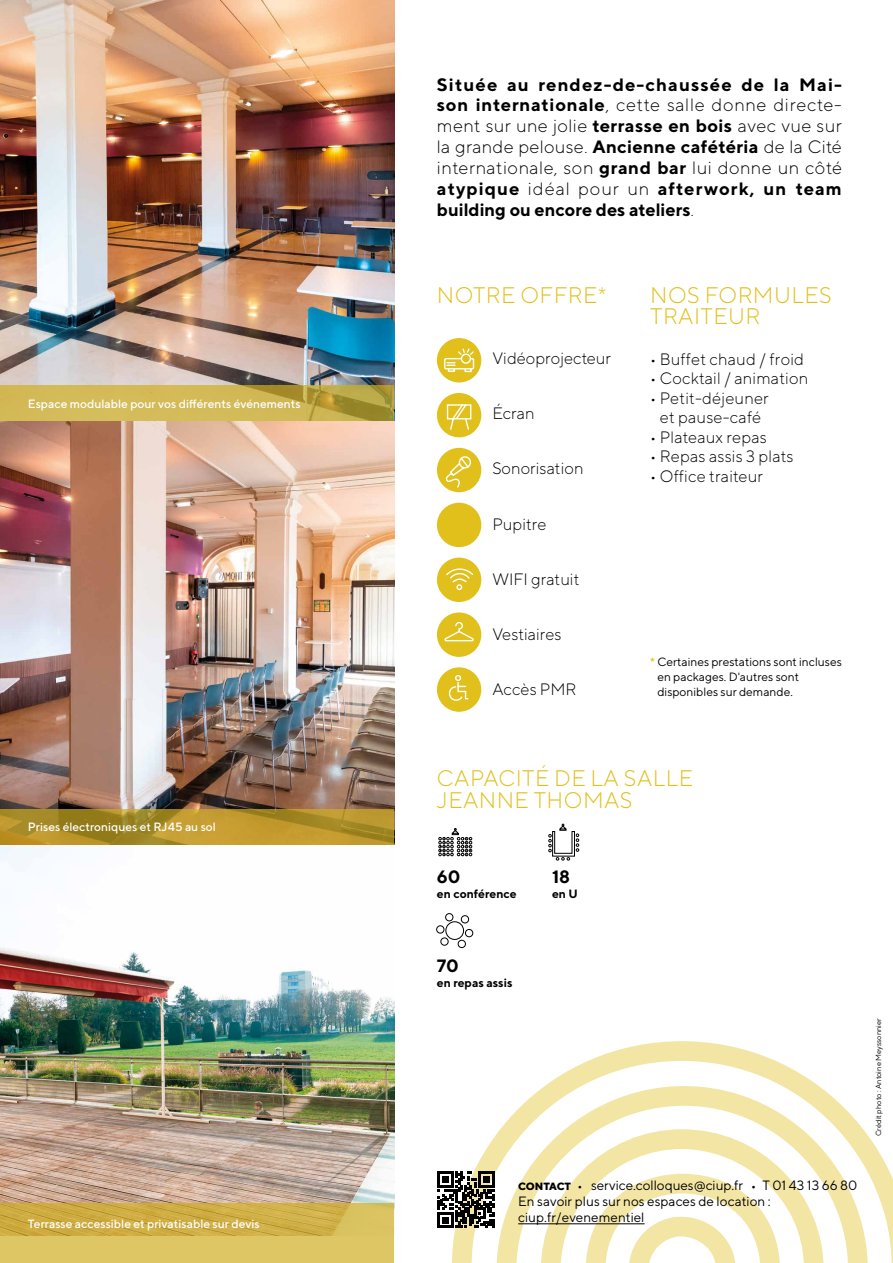
<style>
.page{position:relative;width:893px;height:1263px;background:#fff}
.page>*{position:absolute;margin:0;border:0;box-sizing:border-box;transform-origin:0 0}
.t1{font:300 22.5px/22.5px "TT Norms";letter-spacing:.02em;color:#e1c01b}
.t2{font:700 17.85px/20.9px "TT Norms";color:#000;text-align:justify}
.t3{font:300 16.5px/19.5px "TT Norms";letter-spacing:.01em;color:#000;text-align:center}
.t4{font:13.5px/16.2px "TT Norms";color:#000}
.t5{font:500 12px "TT Norms";color:#fff}
.t6{font:12px/15px "TT Norms";color:#000}
.t7{font:700 12px "TT Norms";color:#000}
.t8{font:7.5px "TT Norms";color:#000}
.s1{font-weight:300}
.s2{font-weight:500;color:#e1c01b}
.s3{font-weight:800;font-size:10.5px}
.s4{font-weight:500;font-size:12px}
</style>
<div class="page">
<svg style="left:452px;top:1041px;width:441px;height:222px"></svg>
<svg style="left:496px;top:1086px;width:372px;height:177px"></svg>
<hr style="left:518px;top:1223px;width:127px;height:1px;background:#000">
<svg style="left:438px;top:1171px;width:56px;height:57px"></svg>
<img style="left:0;top:0;width:394px;height:1203px">
<div style="left:437px;top:448px;width:44px;height:44px;background:#e1c01b;border-radius:50%"></div>
<svg style="left:445px;top:456px;width:27px;height:32px"></svg>
<div style="left:437px;top:393px;width:44px;height:44px;background:#e1c01b;border-radius:50%"></div>
<svg style="left:446px;top:404px;width:26px;height:26px"></svg>
<div style="left:437px;top:338px;width:44px;height:44px;background:#e1c01b;border-radius:50%"></div>
<svg style="left:444px;top:348px;width:31px;height:25px"></svg>
<div style="left:437px;top:503px;width:44px;height:44px;background:#e1c01b;border-radius:50%"></div>
<svg style="left:438px;top:828px;width:34px;height:28px"></svg>
<svg style="left:0;top:386px;width:394px;height:35px;background:#c9b150"></svg>
<svg style="left:0;top:809px;width:394px;height:35px;background:#b19029"></svg>
<svg style="left:0;top:1203px;width:394px;height:60px;background:#d5b954"></svg>
<div style="left:437px;top:612px;width:44px;height:45px;background:#e1c01b;border-radius:50%"></div>
<svg style="left:444px;top:621px;width:30px;height:21px"></svg>
<div style="left:437px;top:667px;width:44px;height:45px;background:#e1c01b;border-radius:50%"></div>
<svg style="left:448px;top:675px;width:21px;height:26px"></svg>
<div style="left:437px;top:558px;width:44px;height:44px;background:#e1c01b;border-radius:50%"></div>
<svg style="left:446px;top:568px;width:27px;height:23px"></svg>
<svg style="left:436px;top:913px;width:37px;height:35px"></svg>
<svg style="left:548px;top:824px;width:31px;height:36px"></svg>
<p class="t5" style="left:28px;top:396px;width:274px">Espace modulable pour vos différents événements</p>
<p class="t5" style="left:28px;top:820px;width:190px">Prises électroniques et RJ45 au sol</p>
<p class="t5" style="left:28px;top:1217px;width:233px">Terrasse accessible et privatisable sur devis</p>
<p class="t2" style="left:437px;top:73px;width:407px">Située au rendez-de-chaussée de la Mai&shy;son internationale<span class="s1">, cette salle donne directe&shy;ment sur une jolie</span> terrasse en bois <span class="s1">avec vue sur la grande pelouse.</span> Ancienne cafétéria <span class="s1">de la Cité internationale, son</span> grand bar <span class="s1">lui donne un côté </span>atypique <span class="s1">idéal pour un</span> afterwork, un team building ou encore des ateliers<span class="s1">.</span></p>
<p class="t1" style="left:437px;top:284px;width:171px">NOTRE OFFRE*</p>
<p class="t3" style="left:492px;top:348px;width:120px">Vidéoprojecteur</p>
<p class="t3" style="left:492px;top:403px;width:44px">Écran</p>
<p class="t3" style="left:492px;top:459px;width:93px">Sonorisation</p>
<p class="t3" style="left:492px;top:514px;width:56px">Pupitre</p>
<p class="t3" style="left:492px;top:569px;width:89px">WIFI gratuit</p>
<p class="t3" style="left:492px;top:624px;width:71px">Vestiaires</p>
<p class="t3" style="left:492px;top:679px;width:86px">Accès PMR</p>
<p class="t1" style="left:650px;top:284px;width:183px;line-height:20.9px">NOS FORMULES<br>TRAITEUR</p>
<p class="t3" style="left:650px;top:349px;width:155px">• Buffet chaud / froid</p>
<p class="t3" style="left:650px;top:368px;width:160px">• Cocktail / animation</p>
<p class="t3" style="left:650px;top:388px;width:120px">• Petit-déjeuner et pause-café</p>
<p class="t3" style="left:650px;top:427px;width:118px">• Plateaux repas</p>
<p class="t3" style="left:650px;top:446px;width:145px">• Repas assis 3 plats</p>
<p class="t3" style="left:650px;top:466px;width:114px">• Office traiteur</p>
<p class="t6" style="left:657px;top:654px;width:186px;text-indent:-7px"><span class="s2">*</span> Certaines prestations sont incluses en packages. D'autres sont disponibles sur demande.</p>
<p class="t1" style="left:437px;top:766px;width:258px">CAPACITÉ DE LA SALLE<br>JEANNE THOMAS</p>
<p class="t2" style="left:437px;top:866px;width:25px">60</p>
<p class="t7" style="left:437px;top:886px;width:81px">en conférence</p>
<p class="t2" style="left:552px;top:866px;width:20px">18</p>
<p class="t7" style="left:552px;top:886px;width:27px">en U</p>
<p class="t2" style="left:437px;top:955px;width:23px">70</p>
<p class="t7" style="left:437px;top:975px;width:77px">en repas assis</p>
<p class="t4" style="left:518px;top:1177px;width:341px"><span class="s3">CONTACT</span> <span class="s4">•</span> service.colloques@ciup.fr <span class="s4">•</span> T 01 43 13 66 80<br>En savoir plus sur nos espaces de location : ciup.fr/evenementiel</p>
<p class="t8" style="left:874px;top:1136px;width:120px;rotate:-90deg">Crédit photo : Antoine Meyssonnier</p>
</div>
